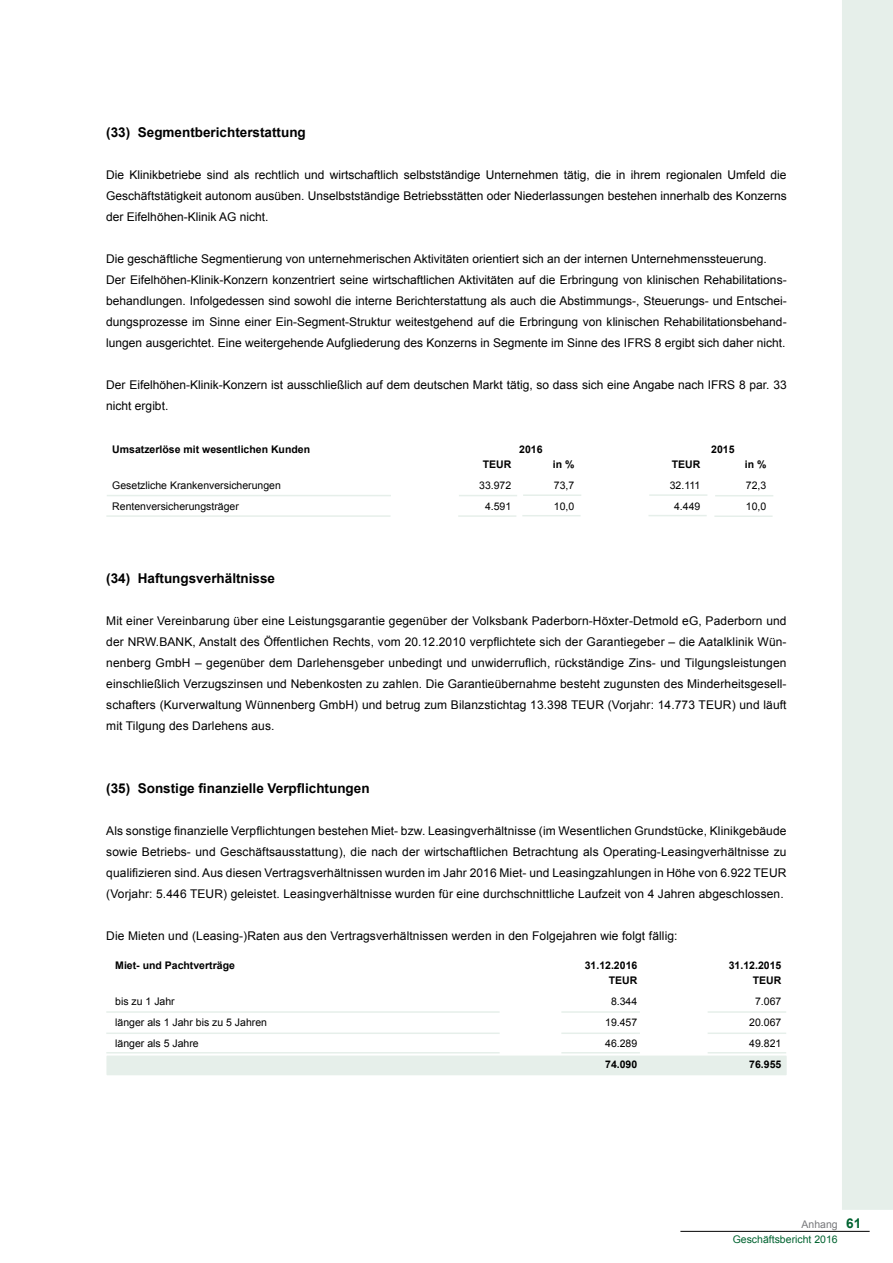
<style>
.page{position:relative;width:893px;height:1263px;background:#fff}
.page>*{position:absolute;margin:0;border:0;box-sizing:border-box;transform-origin:0 0}
.t1{font:700 13.5px "Arial";color:#000}
.t2{font:12px/21px "Arial";color:#000;text-align:justify}
.t3{font:10.5px "Arial";color:#000}
.t4{font:700 10.5px "Arial";color:#000}
.t5{font:10.5px "Arial";color:#006330}
.t6{font:10.5px "Arial";color:#77787b}
.s1{font-weight:700;font-size:13.5px;color:#006330}
</style>
<div class="page">
<hr style="left:680px;top:1231px;width:190px;height:1px;background:#000">
<div style="left:842px;top:0;width:51px;height:1210px;background:#e6efea"></div>
<hr style="left:106px;top:515px;width:284px;height:2px;background:#e6efea">
<hr style="left:107px;top:495px;width:284px;height:1px;background:#e6efea">
<hr style="left:458px;top:515px;width:58px;height:2px;background:#e6efea">
<hr style="left:459px;top:495px;width:58px;height:1px;background:#e6efea">
<hr style="left:522px;top:515px;width:59px;height:1px;background:#e6efea">
<hr style="left:523px;top:494px;width:58px;height:2px;background:#e6efea">
<hr style="left:648px;top:515px;width:59px;height:1px;background:#e6efea">
<hr style="left:649px;top:494px;width:58px;height:2px;background:#e6efea">
<hr style="left:714px;top:515px;width:59px;height:2px;background:#e6efea">
<hr style="left:715px;top:495px;width:58px;height:1px;background:#e6efea">
<div style="left:106px;top:1055px;width:681px;height:20px;background:#e6efea;border:2px solid #e6efea"></div>
<hr style="left:106px;top:1011px;width:394px;height:2px;background:#e6efea">
<hr style="left:561px;top:1011px;width:79px;height:2px;background:#e6efea">
<hr style="left:708px;top:1011px;width:78px;height:2px;background:#e6efea">
<hr style="left:106px;top:1032px;width:394px;height:2px;background:#e6efea">
<hr style="left:561px;top:1032px;width:79px;height:2px;background:#e6efea">
<hr style="left:708px;top:1032px;width:78px;height:2px;background:#e6efea">
<hr style="left:106px;top:1052px;width:394px;height:1px;background:#e6efea">
<hr style="left:561px;top:1052px;width:79px;height:1px;background:#e6efea">
<hr style="left:708px;top:1052px;width:78px;height:1px;background:#e6efea">
<p class="t1" style="left:106px;top:124px;width:201px">(33) Segmentberichterstattung</p>
<p class="t2" style="left:106px;top:165px;width:682px">Die Klinikbetriebe sind als rechtlich und wirtschaftlich selbstständige Unternehmen tätig, die in ihrem regionalen Umfeld die Geschäftstätigkeit autonom ausüben. Unselbstständige Betriebsstätten oder Niederlassungen bestehen innerhalb des Konzerns der Eifelhöhen-Klinik AG nicht.</p>
<p class="t2" style="left:106px;top:249px;width:682px;text-align:left">Die geschäftliche Segmentierung von unternehmerischen Aktivitäten orientiert sich an der internen Unternehmenssteuerung.<br>Der Eifelhöhen-Klinik-Konzern konzentriert seine wirtschaftlichen Aktivitäten auf die Erbringung von klinischen Rehabilitations&shy;behandlungen. Infolgedessen sind sowohl die interne Berichterstattung als auch die Abstimmungs-, Steuerungs- und Entschei&shy;dungsprozesse im Sinne einer Ein-Segment-Struktur weitestgehend auf die Erbringung von klinischen Rehabilitationsbehand&shy;lungen ausgerichtet. Eine weitergehende Aufgliederung des Konzerns in Segmente im Sinne des IFRS 8 ergibt sich daher nicht.</p>
<p class="t2" style="left:106px;top:375px;width:682px">Der Eifelhöhen-Klinik-Konzern ist ausschließlich auf dem deutschen Markt tätig, so dass sich eine Angabe nach IFRS 8 par. 33 nicht ergibt.</p>
<p class="t4" style="left:112px;top:442px;width:199px">Umsatzerlöse mit wesentlichen Kunden</p>
<p class="t4" style="left:519px;top:442px;width:25px">2016</p>
<p class="t4" style="left:711px;top:442px;width:25px">2015</p>
<p class="t4" style="left:483px;top:457px;width:30px">TEUR</p>
<p class="t4" style="left:553px;top:457px;width:23px">in %</p>
<p class="t4" style="left:672px;top:457px;width:30px">TEUR</p>
<p class="t4" style="left:745px;top:457px;width:23px">in %</p>
<p class="t3" style="left:112px;top:478px;width:170px">Gesetzliche Krankenversicherungen</p>
<p class="t3" style="left:479px;top:478px;width:34px">33.972</p>
<p class="t3" style="left:554px;top:478px;width:22px">73,7</p>
<p class="t3" style="left:670px;top:478px;width:32px">32.111</p>
<p class="t3" style="left:746px;top:478px;width:22px">72,3</p>
<p class="t3" style="left:112px;top:499px;width:128px">Rentenversicherungsträger</p>
<p class="t3" style="left:485px;top:499px;width:28px">4.591</p>
<p class="t3" style="left:554px;top:499px;width:22px">10,0</p>
<p class="t3" style="left:674px;top:499px;width:28px">4.449</p>
<p class="t3" style="left:746px;top:499px;width:22px">10,0</p>
<p class="t1" style="left:106px;top:569px;width:170px">(34) Haftungsverhältnisse</p>
<p class="t2" style="left:106px;top:610px;width:682px">Mit einer Vereinbarung über eine Leistungsgarantie gegenüber der Volksbank Paderborn-Höxter-Detmold eG, Paderborn und der NRW.BANK, Anstalt des Öffentlichen Rechts, vom 20.12.2010 verpflichtete sich der Garantiegeber – die Aatalklinik Wün&shy;nenberg GmbH – gegenüber dem Darlehensgeber unbedingt und unwiderruflich, rückständige Zins- und Tilgungsleistungen einschließlich Verzugszinsen und Nebenkosten zu zahlen. Die Garantieübernahme besteht zugunsten des Minderheitsgesell&shy;schafters (Kurverwaltung Wünnenberg GmbH) und betrug zum Bilanzstichtag 13.398 TEUR (Vorjahr: 14.773 TEUR) und läuft mit Tilgung des Darlehens aus.</p>
<p class="t1" style="left:106px;top:779px;width:265px">(35) Sonstige finanzielle Verpflichtungen</p>
<p class="t2" style="left:106px;top:820px;width:682px">Als sonstige finanzielle Verpflichtungen bestehen Miet- bzw. Leasingverhältnisse (im Wesentlichen Grundstücke, Klinikgebäude sowie Betriebs- und Geschäftsausstattung), die nach der wirtschaftlichen Betrachtung als Operating-Leasingverhältnisse zu qualifizieren sind. Aus diesen Vertragsverhältnissen wurden im Jahr 2016 Miet- und Leasingzahlungen in Höhe von 6.922 TEUR (Vorjahr: 5.446 TEUR) geleistet. Leasingverhältnisse wurden für eine durchschnittliche Laufzeit von 4 Jahren abgeschlossen.</p>
<p class="t2" style="left:106px;top:925px;width:573px">Die Mieten und (Leasing-)Raten aus den Vertragsverhältnissen werden in den Folgejahren wie folgt fällig:</p>
<p class="t4" style="left:115px;top:959px;width:121px">Miet- und Pachtverträge</p>
<p class="t4" style="left:585px;top:959px;width:54px">31.12.2016</p>
<p class="t4" style="left:729px;top:959px;width:54px">31.12.2015</p>
<p class="t4" style="left:609px;top:974px;width:30px">TEUR</p>
<p class="t4" style="left:753px;top:974px;width:30px">TEUR</p>
<p class="t3" style="left:115px;top:995px;width:61px">bis zu 1 Jahr</p>
<p class="t3" style="left:611px;top:995px;width:28px">8.344</p>
<p class="t3" style="left:755px;top:995px;width:28px">7.067</p>
<p class="t3" style="left:115px;top:1016px;width:153px">länger als 1 Jahr bis zu 5 Jahren</p>
<p class="t3" style="left:605px;top:1016px;width:34px">19.457</p>
<p class="t3" style="left:749px;top:1016px;width:34px">20.067</p>
<p class="t3" style="left:115px;top:1037px;width:85px">länger als 5 Jahre</p>
<p class="t3" style="left:605px;top:1037px;width:34px">46.289</p>
<p class="t3" style="left:749px;top:1037px;width:34px">49.821</p>
<p class="t4" style="left:605px;top:1058px;width:34px">74.090</p>
<p class="t4" style="left:749px;top:1058px;width:34px">76.955</p>
<p class="t6" style="left:801px;top:1217px;width:61px">Anhang <span class="s1">61</span></p>
<p class="t5" style="left:733px;top:1232px;width:107px">Geschäftsbericht 2016</p>
</div>
